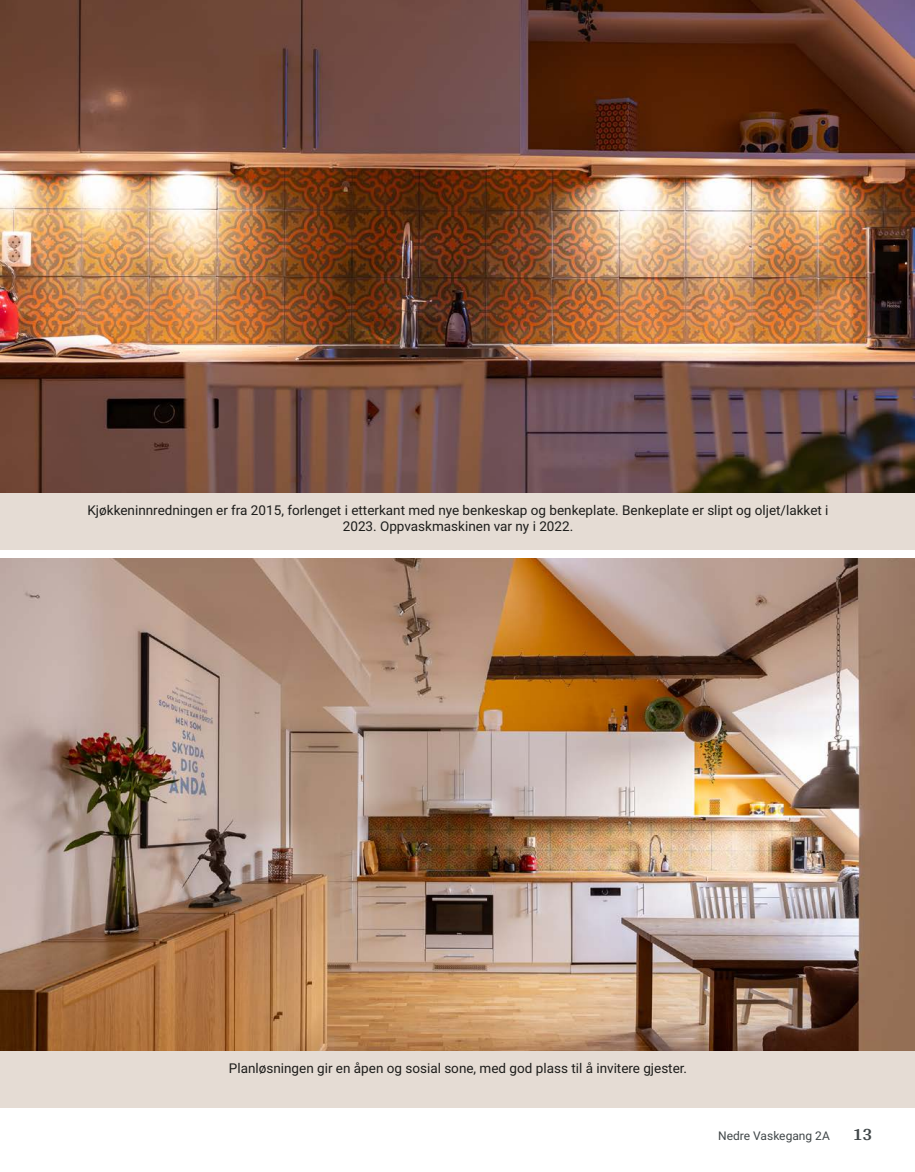
<style>
.page{position:relative;width:915px;height:1172px;background:#fff}
.page>*{position:absolute;margin:0;border:0;box-sizing:border-box;transform-origin:0 0}
.t1{font:700 18px "Arya";color:#414749}
.t2{font:13.5px/16.5px "Roboto Vitec";color:#1d1d1b;text-align:center}
.t3{font:12px "Roboto Vitec";color:#414749}
</style>
<div class="page">
<div style="left:0;top:492px;width:914px;height:58px;background:#e5dcd4"></div>
<div style="left:0;top:1050px;width:914px;height:58px;background:#e5dcd4"></div>
<img style="left:0;top:0;width:914px;height:492px">
<img style="left:0;top:558px;width:914px;height:492px">
<p class="t2" style="left:87px;top:501px;width:742px">Kjøkkeninnredningen er fra 2015, forlenget i etterkant med nye benkeskap og benkeplate. Benkeplate er slipt og oljet/lakket i<br>2023. Oppvaskmaskinen var ny i 2022.</p>
<p class="t2" style="left:229px;top:1060px;width:459px">Planløsningen gir en åpen og sosial sone, med god plass til å invitere gjester.</p>
<p class="t3" style="left:718px;top:1127px;width:113px">Nedre Vaskegang 2A</p>
<h1 class="t1" style="left:852px;top:1123px;width:21px">13</h1>
</div>
